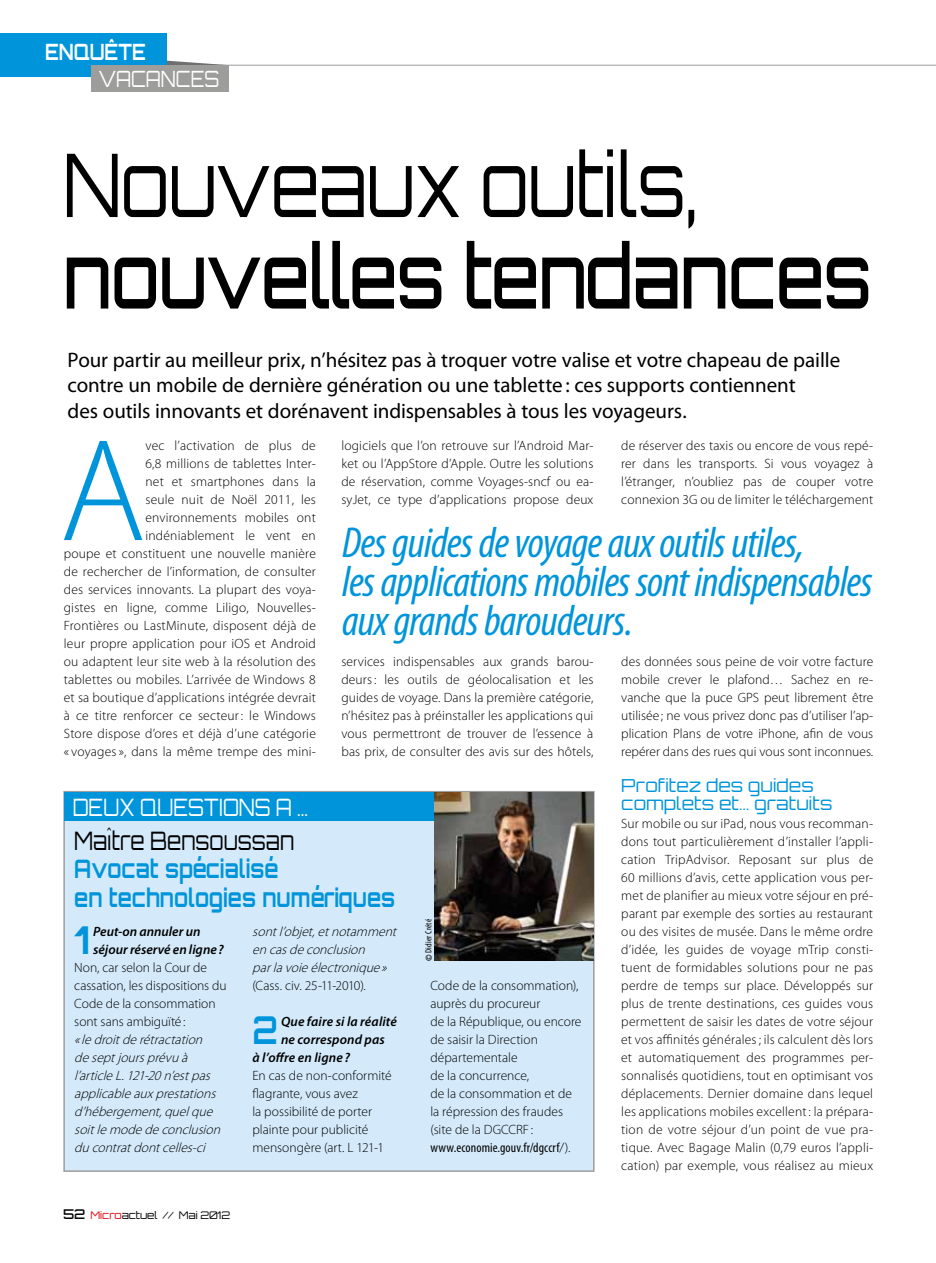
<style>
.page{position:relative;width:936px;height:1263px;background:#fff}
.page>*{position:absolute;margin:0;border:0;box-sizing:border-box;transform-origin:0 0}
.t1{font:300 147px "Myriad Pro";color:#0095db}
.t2{font:500 87.9px "Orbitron";letter-spacing:-.015em;color:#000;scale:.8 1}
.t3{font:300 87.9px "Orbitron";letter-spacing:-.015em;color:#000;scale:.8 1}
.t4{font:italic condensed 43.5px/39px "Myriad Pro";letter-spacing:-.02em;color:#0095db}
.t5{font:700 38.55px "Orbitron";color:#0095db}
.t6{font:700 38.55px "Orbitron";color:#0095db;scale:.8 1}
.t7{font:700 25.5px/28.5px "Orbitron";color:#0095db;scale:.8 1}
.t8{font:300 25.5px "Orbitron";color:#000;scale:.8 1}
.t9{font:300 24px "Orbitron";color:#fff;scale:.8 1}
.t10{font:300 22.5px "Orbitron";color:#fff;scale:.8 1}
.t11{font:700 22.5px "Orbitron";color:#fff;scale:.8 1}
.t12{font:21px/25.5px "Myriad Pro";letter-spacing:-.005em;color:#000}
.t13{font:300 18px/18px "Orbitron";letter-spacing:.005em;color:#0095db}
.t14{font:300 13.5px/18px "Myriad Pro";letter-spacing:.01em;color:#000;text-align:justify}
.t15{font:italic 300 13.5px/18px "Myriad Pro";color:#000}
.t16{font:italic 600 13.5px/18px "Myriad Pro";letter-spacing:.005em;color:#000}
.t17{font:300 10.5px "Orbitron";letter-spacing:-.015em;color:#000}
.t18{font:condensed 9px "Myriad Pro";letter-spacing:.02em;color:#000}
.s1{font-weight:700;font-size:9.75px}
.s2{font-weight:400;font-stretch:condensed}
.s3{font-weight:500;font-size:13.5px}
.s4{color:#e30613}
</style>
<div class="page">
<hr style="left:0;top:65px;width:935px;height:1px;background:#9d9d9c">
<svg style="left:166px;top:58px;width:63px;height:7px"></svg>
<div style="left:0;top:33px;width:166px;height:44px;background:#0095db"></div>
<div style="left:92px;top:65px;width:137px;height:26px;background:#9d9d9c"></div>
<div style="left:63px;top:791px;width:531px;height:381px;background:#d4eafa;border:2px solid #9d9d9c"></div>
<div style="left:64px;top:792px;width:385px;height:29px;background:#0095db"></div>
<img style="left:434px;top:792px;width:159px;height:169px">
<h3 class="t11" style="left:45px;top:39px;width:128px">enquête</h3>
<h3 class="t10" style="left:99px;top:64px;width:152px">vacances</h3>
<h2 class="t3" style="left:63px;top:128px;width:795px">Nouveaux outils,</h2>
<h2 class="t2" style="left:63px;top:222px;width:1012px">nouvelles tendances</h2>
<p class="t12" style="left:68px;top:347px;width:774px">Pour partir au meilleur prix, n’hésitez pas à troquer votre valise et votre chapeau de paille contre un mobile de dernière génération ou une tablette : ces supports contiennent<br>des outils innovants et dorénavent indispensables à tous les voyageurs.</p>
<p class="t14" style="left:621px;top:437px;width:253px">de réserver des taxis ou encore de vous repé&shy;rer dans les transports. Si vous voyagez à l’étranger, n’oubliez pas de couper votre connexion 3G ou de limiter le téléchargement</p>
<p class="t14" style="left:64px;top:437px;width:253px;text-align:right">vec l’activation de plus de<br>6,8 millions de tablettes Inter-<br>net et smartphones dans la<br>seule nuit de Noël 2011, les environnements mobiles ont indéniablement le vent en<br>poupe et constituent une nouvelle manière de rechercher de l’information, de consulter des services innovants. La plupart des voya&shy;gistes en ligne, comme Liligo, Nouvelles-Frontières ou LastMinute, disposent déjà de leur propre application pour iOS et Android ou adaptent leur site web à la résolution des tablettes ou mobiles. L’arrivée de Windows 8 et sa boutique d’applications intégrée devrait à ce titre renforcer ce secteur : le Windows Store dispose d’ores et déjà d’une catégorie « voyages», dans la même trempe des mini-</p>
<p class="t14" style="left:341px;top:437px;width:253px">logiciels que l’on retrouve sur l’Android Mar&shy;ket ou l’AppStore d’Apple. Outre les solutions de réservation, comme Voyages-sncf ou ea&shy;syJet, ce type d’applications propose deux</p>
<h1 class="t1" style="left:59px;top:410px;width:88px">A</h1>
<h3 class="t4" style="left:342px;top:523px;width:532px">Des guides de voyage aux outils utiles,<br>les applications mobiles sont indispensables aux grands baroudeurs.</h3>
<p class="t14" style="left:621px;top:653px;width:253px">des données sous peine de voir votre facture mobile crever le plafond… Sachez en re&shy;vanche que la puce GPS peut librement être utilisée ; ne vous privez donc pas d’utiliser l’ap&shy;plication Plans de votre iPhone, afin de vous repérer dans des rues qui vous sont inconnues.</p>
<h3 class="t13" style="left:621px;top:776px;width:213px">Profitez des guides complets et… gratuits</h3>
<p class="t14" style="left:621px;top:815px;width:253px">Sur mobile ou sur iPad, nous vous recomman&shy;dons tout particulièrement d’installer l’appli&shy;cation TripAdvisor. Reposant sur plus de 60 millions d’avis, cette application vous per&shy;met de planifier au mieux votre séjour en pré&shy;parant par exemple des sorties au restaurant ou des visites de musée. Dans le même ordre d’idée, les guides de voyage mTrip consti&shy;tuent de formidables solutions pour ne pas perdre de temps sur place. Développés sur plus de trente destinations, ces guides vous permettent de saisir les dates de votre séjour et vos affinités générales; ils calculent dès lors et automatiquement des programmes per&shy;sonnalisés quotidiens, tout en optimisant vos déplacements. Dernier domaine dans lequel les applications mobiles excellent : la prépara&shy;tion de votre séjour d’un point de vue pra&shy;tique. Avec Bagage Malin (0,79 euros l’appli&shy;cation) par exemple, vous réalisez au mieux</p>
<p class="t14" style="left:341px;top:653px;width:253px">services indispensables aux grands barou&shy;deurs: les outils de géolocalisation et les guides de voyage. Dans la première catégorie, n’hésitez pas à préinstaller les applications qui vous permettront de trouver de l’essence à bas prix, de consulter des avis sur des hôtels,</p>
<h3 class="t9" style="left:73px;top:791px;width:296px">DEUX QUESTIONS A …</h3>
<h3 class="t8" style="left:74px;top:824px;width:276px">Maître Bensoussan</h3>
<h3 class="t7" style="left:74px;top:855px;width:402px">Avocat spécialisé<br>en technologies numériques</h3>
<p class="t18" style="left:423px;top:961px;width:43px;rotate:-90deg"><span class="s1">©</span>Didier Crété</p>
<h3 class="t5" style="left:74px;top:917px;width:17px">1</h3>
<p class="t16" style="left:93px;top:922px;width:132px">Peut-on annuler un séjour réservé en ligne?</p>
<p class="t14" style="left:74px;top:959px;width:154px;text-align:left">Non, car selon la Cour de cassation, les dispositions du<br>Code de la consommation sont sans ambiguïté:</p>
<p class="t15" style="left:74px;top:1031px;width:151px">«ledroitderétractation desept joursprévuà l’articleL.121-20n’estpas applicableauxprestations d’hébergement,quelque soitlemodedeconclusion ducontratdontcelles-ci</p>
<p class="t15" style="left:252px;top:923px;width:149px">sontl’objet,etnotamment encasdeconclusion parlavoieélectronique »</p>
<p class="t14" style="left:252px;top:977px;width:115px">(Cass. civ. 25-11-2010).</p>
<h3 class="t6" style="left:252px;top:1007px;width:33px">2</h3>
<p class="t16" style="left:281px;top:1012px;width:117px">Que faire si la réalité</p>
<p class="t14" style="left:430px;top:977px;width:153px;text-align:left">Code de la consommation), auprès du procureur<br>de la République, ou encore de saisir la Direction départementale<br>de la concurrence,<br>de la consommation et de la répression des fraudes (site de la DGCCRF : <span class="s2">www.economie.gouv.fr/dgccrf</span>/).</p>
<p class="t16" style="left:281px;top:1030px;width:105px">ne correspond pas</p>
<p class="t16" style="left:252px;top:1048px;width:99px">à l’offre en ligne ?</p>
<p class="t14" style="left:252px;top:1067px;width:141px;text-align:left">En cas de non-conformité flagrante, vous avez<br>la possibilité de porter plainte pour publicité mensongère (art. L 121-1</p>
<p class="t17" style="left:63px;top:1208px;width:169px"><span class="s3">52</span> <span class="s4">Micro</span>actuel // Mai 2012</p>
</div>
